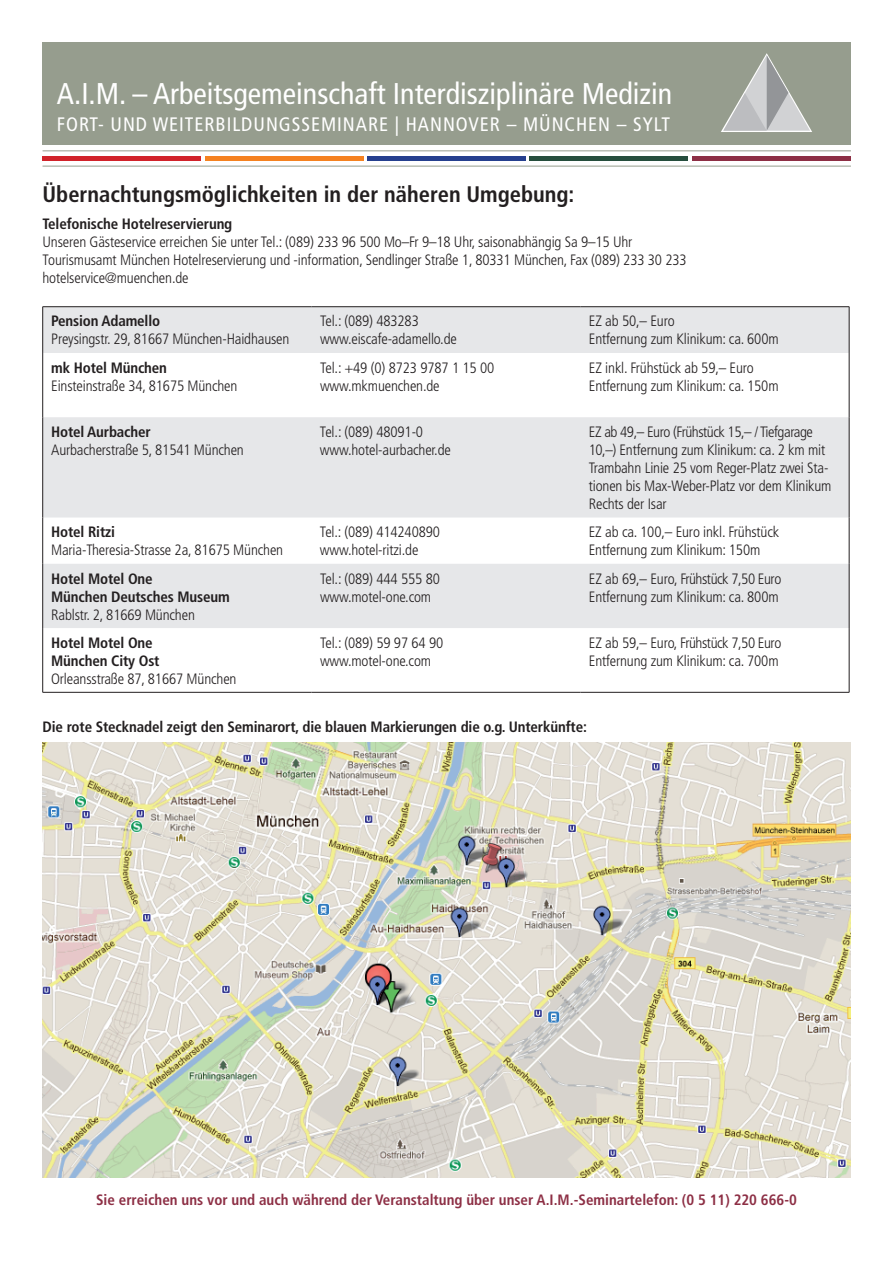
<style>
.page{position:relative;width:893px;height:1263px;background:#fff}
.page>*{position:absolute;margin:0;border:0;box-sizing:border-box;transform-origin:0 0}
.t1{font:condensed 30px "Frutiger";color:#fff}
.t2{font:700 condensed 22.5px "Frutiger";color:#231f20}
.t3{font:condensed 19.5px "Frutiger";letter-spacing:.05em;color:#fff}
.t4{font:300 condensed 15px/18px "Frutiger";letter-spacing:-.01em;color:#231f20}
.t5{font:700 condensed 15px/18px "Frutiger";letter-spacing:-.01em;color:#231f20}
.t6{font:700 condensed 15px "Frutiger";color:#8d2f45}
</style>
<div class="page">
<hr style="left:43px;top:151px;width:808px;height:1px;background:#969d8e">
<hr style="left:43px;top:166px;width:808px;height:1px;background:#969d8e">
<div style="left:43px;top:43px;width:808px;height:102px;background:#969d8e"></div>
<svg style="left:721px;top:53px;width:91px;height:79px"></svg>
<hr style="left:367px;top:156px;width:159px;height:4px;background:#253f8e">
<hr style="left:205px;top:156px;width:159px;height:4px;background:#f58220">
<hr style="left:43px;top:156px;width:158px;height:4px;background:#d1232a">
<hr style="left:529px;top:156px;width:159px;height:4px;background:#264e3d">
<hr style="left:692px;top:156px;width:158px;height:4px;background:#8d2f45">
<img style="left:43px;top:743px;width:808px;height:435px">
<svg style="left:43px;top:307px;width:806px;height:321px;fill:#e6e7e9"></svg>
<hr style="left:43px;top:306px;width:268px;height:1px;background:#231f20">
<hr style="left:42px;top:307px;width:1px;height:46px;background:#231f20">
<hr style="left:311px;top:306px;width:269px;height:1px;background:#231f20">
<hr style="left:580px;top:306px;width:269px;height:1px;background:#231f20">
<hr style="left:849px;top:307px;width:1px;height:46px;background:#231f20">
<hr style="left:42px;top:353px;width:1px;height:64px;background:#231f20">
<hr style="left:849px;top:353px;width:1px;height:64px;background:#231f20">
<hr style="left:42px;top:417px;width:1px;height:100px;background:#231f20">
<hr style="left:849px;top:417px;width:1px;height:100px;background:#231f20">
<hr style="left:42px;top:517px;width:1px;height:47px;background:#231f20">
<hr style="left:849px;top:517px;width:1px;height:47px;background:#231f20">
<hr style="left:42px;top:564px;width:1px;height:64px;background:#231f20">
<hr style="left:849px;top:564px;width:1px;height:64px;background:#231f20">
<hr style="left:42px;top:628px;width:1px;height:64px;background:#231f20">
<hr style="left:849px;top:628px;width:1px;height:64px;background:#231f20">
<hr style="left:43px;top:692px;width:268px;height:1px;background:#231f20">
<hr style="left:311px;top:692px;width:269px;height:1px;background:#231f20">
<hr style="left:580px;top:692px;width:269px;height:1px;background:#231f20">
<h1 class="t1" style="left:57px;top:76px;width:617px">A.I.M. – Arbeitsgemeinschaft Interdisziplinäre Medizin</h1>
<h3 class="t3" style="left:57px;top:113px;width:615px">FORT- UND WEITERBILDUNGSSEMINARE | HANNOVER – MÜNCHEN – SYLT</h3>
<h2 class="t2" style="left:43px;top:181px;width:533px">Übernachtungsmöglichkeiten in der näheren Umgebung:</h2>
<p class="t5" style="left:43px;top:215px;width:191px">Telefonische Hotelreservierung</p>
<p class="t4" style="left:43px;top:233px;width:646px">Unseren Gästeservice erreichen Sie unter Tel.: (089) 233 96 500 Mo–Fr 9–18 Uhr, saisonabhängig Sa 9–15 Uhr<br>Tourismusamt München Hotelreservierung und -information, Sendlinger Straße 1, 80331 München, Fax (089) 233 30 233 hotelservice@muenchen.de</p>
<p class="t5" style="left:51px;top:312px;width:110px">Pension Adamello</p>
<p class="t4" style="left:51px;top:330px;width:240px">Preysingstr. 29, 81667 München-Haidhausen</p>
<p class="t4" style="left:320px;top:312px;width:138px">Tel.: (089) 483283 www.eiscafe-adamello.de</p>
<p class="t4" style="left:589px;top:312px;width:191px">EZ ab 50,– Euro<br>Entfernung zum Klinikum: ca. 600m</p>
<p class="t5" style="left:51px;top:359px;width:117px">mk Hotel München</p>
<p class="t4" style="left:51px;top:377px;width:188px">Einsteinstraße 34, 81675 München</p>
<p class="t4" style="left:320px;top:359px;width:176px">Tel.: +49 (0) 8723 9787 1 15 00 www.mkmuenchen.de</p>
<p class="t4" style="left:589px;top:359px;width:191px">EZ inkl. Frühstück ab 59,– Euro<br>Entfernung zum Klinikum: ca. 150m</p>
<p class="t5" style="left:51px;top:423px;width:101px">Hotel Aurbacher</p>
<p class="t4" style="left:51px;top:441px;width:194px">Aurbacherstraße 5, 81541 München</p>
<p class="t4" style="left:320px;top:423px;width:132px">Tel.: (089) 48091-0 www.hotel-aurbacher.de</p>
<p class="t4" style="left:589px;top:423px;width:244px">EZ ab 49,– Euro (Frühstück 15,– / Tiefgarage 10,–) Entfernung zum Klinikum: ca. 2 km mit Trambahn Linie 25 vom Reger-Platz zwei Sta&shy;tionen bis Max-Weber-Platz vor dem Klinikum Rechts der Isar</p>
<p class="t5" style="left:51px;top:523px;width:65px">Hotel Ritzi</p>
<p class="t4" style="left:51px;top:541px;width:234px">Maria-Theresia-Strasse 2a, 81675 München</p>
<p class="t4" style="left:320px;top:523px;width:122px">Tel.: (089) 414240890 www.hotel-ritzi.de</p>
<p class="t4" style="left:589px;top:523px;width:192px">EZ ab ca. 100,– Euro inkl. Frühstück<br>Entfernung zum Klinikum: 150m</p>
<p class="t5" style="left:51px;top:569px;width:180px">Hotel Motel One<br>München Deutsches Museum</p>
<p class="t4" style="left:51px;top:605px;width:145px">Rablstr. 2, 81669 München</p>
<p class="t4" style="left:320px;top:569px;width:121px">Tel.: (089) 444 555 80 www.motel-one.com</p>
<p class="t4" style="left:589px;top:569px;width:194px">EZ ab 69,– Euro, Frühstück 7,50 Euro<br>Entfernung zum Klinikum: ca. 800m</p>
<p class="t5" style="left:51px;top:634px;width:110px">Hotel Motel One<br>München City Ost</p>
<p class="t4" style="left:51px;top:670px;width:187px">Orleansstraße 87, 81667 München</p>
<p class="t4" style="left:320px;top:634px;width:125px">Tel.: (089) 59 97 64 90 www.motel-one.com</p>
<p class="t4" style="left:589px;top:634px;width:194px">EZ ab 59,– Euro, Frühstück 7,50 Euro<br>Entfernung zum Klinikum: ca. 700m</p>
<p class="t5" style="left:43px;top:718px;width:546px">Die rote Stecknadel zeigt den Seminarort, die blauen Markierungen die o.g. Unterkünfte:</p>
<p class="t6" style="left:96px;top:1191px;width:702px">Sie erreichen uns vor und auch während der Veranstaltung über unser A.I.M.-Seminartelefon: (0 5 11) 220 666-0</p>
</div>
